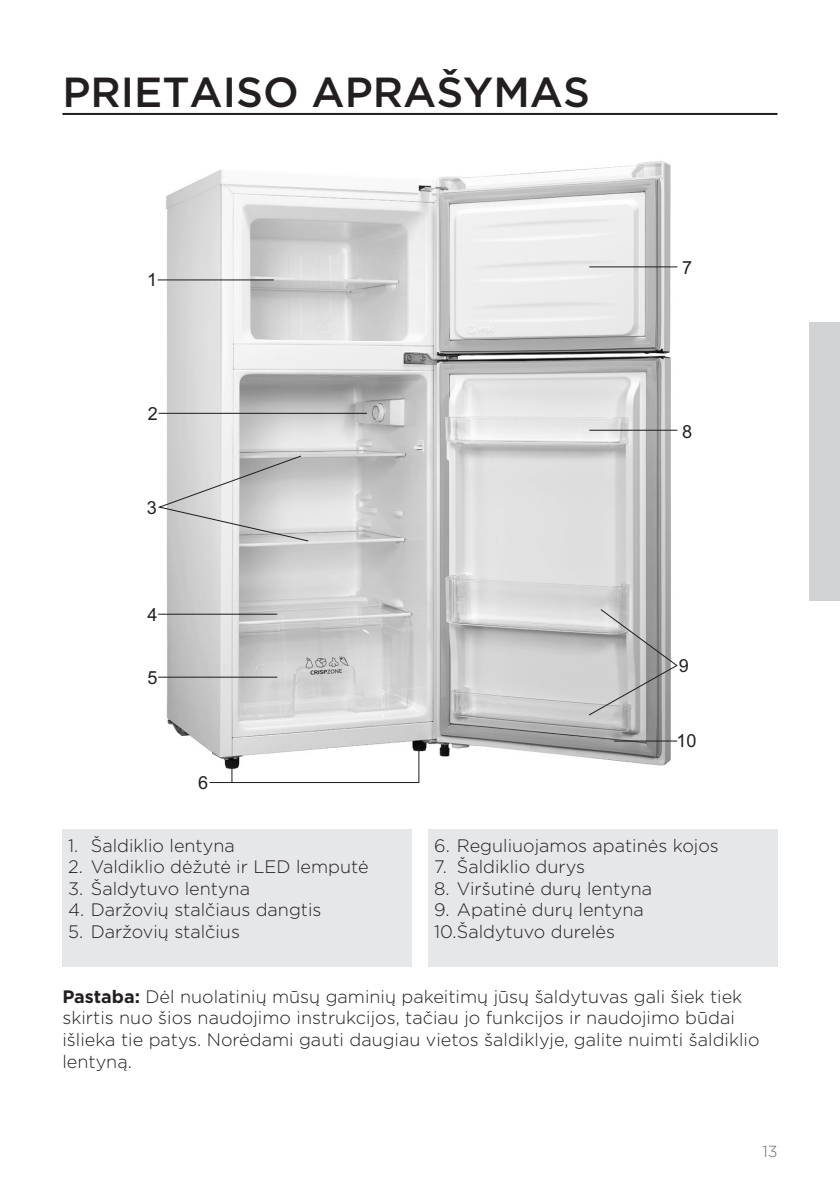
<style>
.page{position:relative;width:840px;height:1191px;background:#fff}
.page>*{position:absolute;margin:0;border:0;box-sizing:border-box;transform-origin:0 0}
.glavni_naslov{font:500 42px "Gotham";color:#231f20}
.seznam{font:300 18px/21.6px "Gotham";color:#231f20}
.seznam_stevilke_opis{font:300 18px "Gotham";color:#231f20}
.t1{font:18px "Arial";color:#231f20}
.t2{font:300 16px "Gotham";color:#6c6d70}
.s1{font-weight:700}
</style>
<div class="page">
<hr style="left:62px;top:113px;width:715px;height:2px;background:#231f20">
<div style="left:808px;top:322px;width:31px;height:279px;background:#d1d2d4"></div>
<div style="left:62px;top:829px;width:349px;height:138px;background:#e6e7e9"></div>
<div style="left:428px;top:829px;width:349px;height:138px;background:#e6e7e9"></div>
<img style="left:157px;top:161px;width:521px;height:622px">
<hr style="left:157px;top:279px;width:117px;height:1px;background:#231f20">
<hr style="left:158px;top:413px;width:209px;height:1px;background:#231f20">
<svg style="left:157px;top:455px;width:152px;height:87px;background:#cfcfcf"></svg>
<hr style="left:158px;top:613px;width:119px;height:1px;background:#231f20">
<hr style="left:158px;top:676px;width:119px;height:1px;background:#231f20">
<svg style="left:208px;top:748px;width:211px;height:35px"></svg>
<hr style="left:589px;top:266px;width:88px;height:1px;background:#231f20">
<hr style="left:589px;top:430px;width:88px;height:1px;background:#231f20">
<svg style="left:587px;top:608px;width:91px;height:108px;background:#bbb"></svg>
<hr style="left:614px;top:740px;width:62px;height:1px;background:#231f20">
<p class="glavni_naslov" style="left:62px;top:65px;width:529px">PRIETAISO APRAŠYMAS</p>
<p class="t1" style="left:147px;top:270px;width:12px">1</p>
<p class="t1" style="left:148px;top:403px;width:12px">2</p>
<p class="t1" style="left:147px;top:497px;width:12px">3</p>
<p class="t1" style="left:147px;top:604px;width:12px">4</p>
<p class="t1" style="left:147px;top:667px;width:12px">5</p>
<p class="t1" style="left:198px;top:772px;width:12px">6</p>
<p class="t1" style="left:682px;top:257px;width:12px">7</p>
<p class="t1" style="left:682px;top:421px;width:12px">8</p>
<p class="t1" style="left:678px;top:655px;width:12px">9</p>
<p class="t1" style="left:676px;top:730px;width:22px">10</p>
<p class="seznam_stevilke_opis" style="left:68px;top:834px;width:168px">1. Šaldiklio lentyna</p>
<p class="seznam_stevilke_opis" style="left:68px;top:855px;width:302px">2. Valdiklio dėžutė ir LED lemputė</p>
<p class="seznam_stevilke_opis" style="left:68px;top:877px;width:183px">3. Šaldytuvo lentyna</p>
<p class="seznam_stevilke_opis" style="left:68px;top:898px;width:255px">4. Daržovių stalčiaus dangtis</p>
<p class="seznam_stevilke_opis" style="left:68px;top:920px;width:173px">5. Daržovių stalčius</p>
<p class="seznam_stevilke_opis" style="left:434px;top:834px;width:286px">6. Reguliuojamos apatinės kojos</p>
<p class="seznam_stevilke_opis" style="left:434px;top:855px;width:152px">7. Šaldiklio durys</p>
<p class="seznam_stevilke_opis" style="left:434px;top:877px;width:219px">8. Viršutinė durų lentyna</p>
<p class="seznam_stevilke_opis" style="left:434px;top:898px;width:211px">9. Apatinė durų lentyna</p>
<p class="seznam_stevilke_opis" style="left:434px;top:920px;width:182px">10.Šaldytuvo durelės</p>
<p class="seznam" style="left:62px;top:985px;width:698px"><span class="s1">Pastaba:</span> Dėl nuolatinių mūsų gaminių pakeitimų jūsų šaldytuvas gali šiek tiek skirtis nuo šios naudojimo instrukcijos, tačiau jo funkcijos ir naudojimo būdai išlieka tie patys. Norėdami gauti daugiau vietos šaldiklyje, galite nuimti šaldiklio lentyną.</p>
<p class="t2" style="left:762px;top:1140px;width:17px">13</p>
</div>
